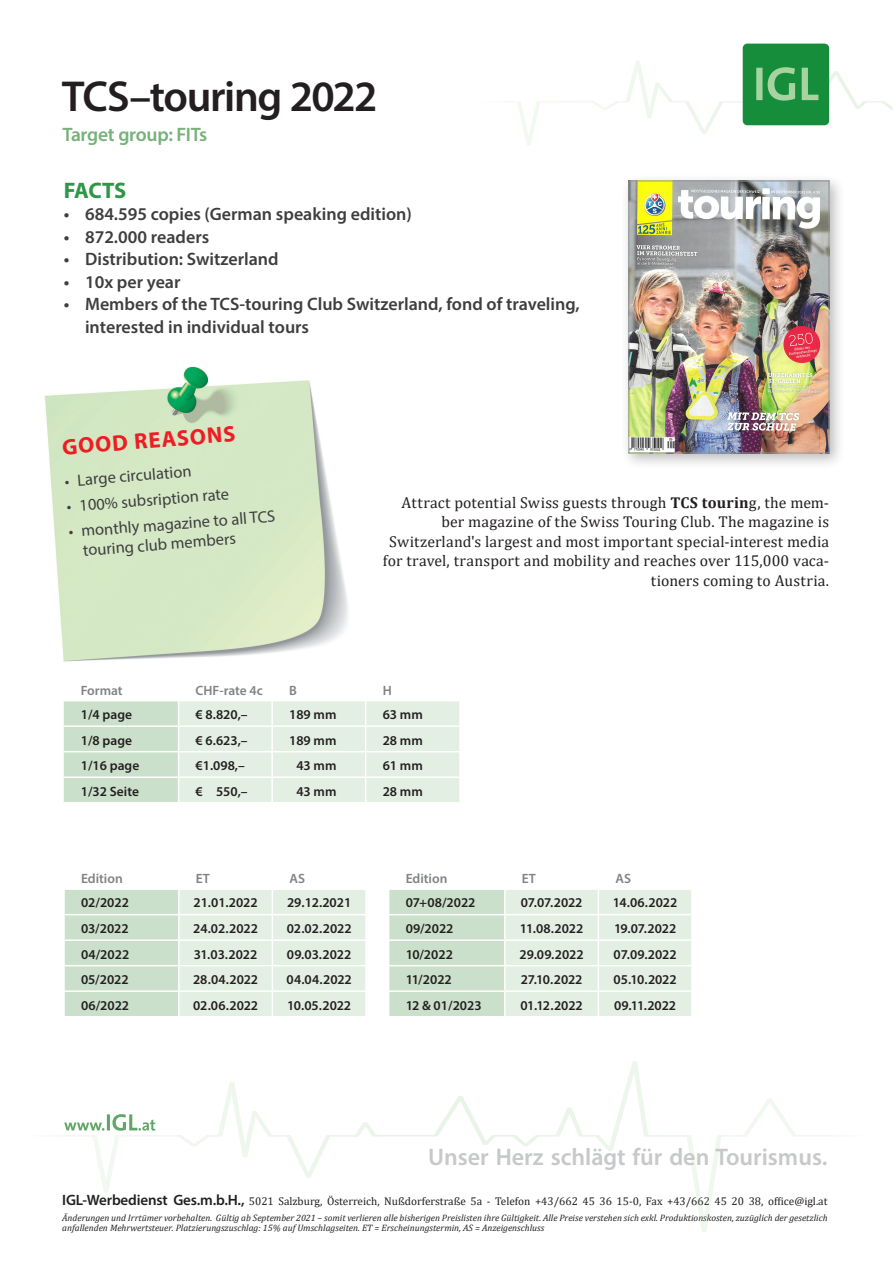
<style>
.page{position:relative;width:893px;height:1263px;background:#fff}
.page>*{position:absolute;margin:0;border:0;box-sizing:border-box;transform-origin:0 0}
.Head_schwarz{font:600 43.5px "Myriad Pro";letter-spacing:-.03em;color:#231f20}
.t1{font:600 24px "Myriad Pro";color:#c7c8ca}
.t2{font:700 22.5px "Myriad Pro";color:#ee1d23}
.Facts{font:700 22.5px "Myriad Pro";letter-spacing:-.015em;color:#2e9647}
.Subhead_grün{font:600 19.5px "Myriad Pro";letter-spacing:-.015em;color:#77b17a}
.t3{font:600 18px/22.5px "Myriad Pro";color:#3e3e3f}
.t4{font:16.5px/19.2px "Myriad Pro";color:#3e3e3f}
.Fließ{font:15.75px/19.5px "Cambria";letter-spacing:.01em;color:#231f20;text-align:right}
.t5{font:600 13.5px "Myriad Pro";color:#231f20}
.t6{font:600 13.5px "Myriad Pro";color:#808285}
.t7{font:11.25px "Cambria";color:#231f20}
.t8{font:italic 9.3px/10.5px "Cambria";color:#231f20}
.s1{font-weight:700}
.s2{font-family:"Myriad Pro";font-weight:600;font-size:15px}
</style>
<div class="page">
<svg style="left:57px;top:1061px;width:779px;height:171px"></svg>
<div style="left:743px;top:44px;width:86px;height:81px;background:#168d3b;border-radius:5px"></div>
<svg style="left:510px;top:60px;width:383px;height:85px"></svg>
<img style="left:44px;top:366px;width:304px;height:296px">
<div style="left:621px;top:173px;width:224px;height:296px;background:#231f20;opacity:.3"></div>
<img style="left:631px;top:183px;width:196px;height:268px">
<div style="left:629px;top:181px;width:200px;height:272px;border:1px solid #939598"></div>
<svg style="left:64px;top:701px;width:395px;height:101px;background:#deebde"></svg>
<svg style="left:64px;top:890px;width:627px;height:126px;background:#dfecdf"></svg>
<hr style="left:365px;top:992px;width:2px;height:24px;background:#fff">
<p class="Head_schwarz" style="left:62px;top:69px;width:317px">TCS–touring 2022</p>
<p class="Subhead_grün" style="left:62px;top:122px;width:147px">Target group: FITs</p>
<p class="Facts" style="left:64px;top:175px;width:64px">FACTS</p>
<p class="t3" style="left:64px;top:202px;width:350px">• 684.595 copies (German speaking edition)</p>
<p class="t3" style="left:64px;top:225px;width:147px">• 872.000 readers</p>
<p class="t3" style="left:64px;top:247px;width:216px">• Distribution: Switzerland</p>
<p class="t3" style="left:64px;top:270px;width:118px">• 10x per year</p>
<p class="t3" style="left:85px;top:292px;width:496px;text-indent:-21px">• Members of the TCS-touring Club Switzerland, fond of traveling, interested in individual tours</p>
<p class="t2" style="left:61px;top:433px;width:175px;rotate:-5deg">GOOD REASONS</p>
<p class="t4" style="left:64px;top:472px;width:129px;rotate:-5deg">• Large circulation</p>
<p class="t4" style="left:66px;top:497px;width:164px;rotate:-5deg">• 100% subsription rate</p>
<p class="t4" style="left:80px;top:522px;width:196px;text-indent:-13px;rotate:-5deg">• monthly magazine to all TCS touring club members</p>
<p class="Fließ" style="left:383px;top:492px;width:448px">Attract potential Swiss guests through <span class="s1">TCS tourin</span>g, the mem&shy;ber magazine of the Swiss Touring Club. The magazine is Switzerland's largest and most important special-interest media for travel, transport and mobility and reaches over 115,000 vaca&shy;tioners coming to Austria.</p>
<p class="t6" style="left:81px;top:682px;width:43px">Format</p>
<p class="t6" style="left:196px;top:682px;width:69px">CHF-rate 4c</p>
<p class="t6" style="left:289px;top:682px;width:9px">B</p>
<p class="t6" style="left:383px;top:682px;width:11px">H</p>
<p class="t5" style="left:81px;top:706px;width:53px">1/4 page</p>
<p class="t5" style="left:196px;top:706px;width:54px">€ 8.820,–</p>
<p class="t5" style="left:289px;top:706px;width:49px">189 mm</p>
<p class="t5" style="left:383px;top:706px;width:42px">63 mm</p>
<p class="t5" style="left:81px;top:731px;width:53px">1/8 page</p>
<p class="t5" style="left:196px;top:731px;width:54px">€ 6.623,–</p>
<p class="t5" style="left:289px;top:731px;width:49px">189 mm</p>
<p class="t5" style="left:383px;top:731px;width:42px">28 mm</p>
<p class="t5" style="left:81px;top:757px;width:60px">1/16 page</p>
<p class="t5" style="left:196px;top:757px;width:51px">€1.098,–</p>
<p class="t5" style="left:296px;top:757px;width:42px">43 mm</p>
<p class="t5" style="left:383px;top:757px;width:42px">61 mm</p>
<p class="t5" style="left:81px;top:782px;width:60px">1/32 Seite</p>
<p class="t5" style="left:196px;top:782px;width:54px">€ 550,–</p>
<p class="t5" style="left:296px;top:782px;width:42px">43 mm</p>
<p class="t5" style="left:383px;top:782px;width:42px">28 mm</p>
<p class="t6" style="left:81px;top:870px;width:43px">Edition</p>
<p class="t6" style="left:196px;top:870px;width:16px">ET</p>
<p class="t6" style="left:289px;top:870px;width:17px">AS</p>
<p class="t5" style="left:81px;top:894px;width:49px">02/2022</p>
<p class="t5" style="left:193px;top:894px;width:66px">21.01.2022</p>
<p class="t5" style="left:287px;top:894px;width:66px">29.12.2021</p>
<p class="t5" style="left:81px;top:920px;width:49px">03/2022</p>
<p class="t5" style="left:193px;top:920px;width:66px">24.02.2022</p>
<p class="t5" style="left:287px;top:920px;width:66px">02.02.2022</p>
<p class="t5" style="left:81px;top:945px;width:50px">04/2022</p>
<p class="t5" style="left:194px;top:945px;width:65px">31.03.2022</p>
<p class="t5" style="left:287px;top:945px;width:66px">09.03.2022</p>
<p class="t5" style="left:81px;top:971px;width:49px">05/2022</p>
<p class="t5" style="left:193px;top:971px;width:67px">28.04.2022</p>
<p class="t5" style="left:287px;top:971px;width:67px">04.04.2022</p>
<p class="t5" style="left:81px;top:996px;width:50px">06/2022</p>
<p class="t5" style="left:193px;top:996px;width:67px">02.06.2022</p>
<p class="t5" style="left:287px;top:996px;width:66px">10.05.2022</p>
<p class="t6" style="left:406px;top:870px;width:43px">Edition</p>
<p class="t6" style="left:522px;top:870px;width:16px">ET</p>
<p class="t6" style="left:615px;top:870px;width:17px">AS</p>
<p class="t5" style="left:406px;top:894px;width:71px">07+08/2022</p>
<p class="t5" style="left:521px;top:894px;width:63px">07.07.2022</p>
<p class="t5" style="left:613px;top:894px;width:66px">14.06.2022</p>
<p class="t5" style="left:406px;top:920px;width:49px">09/2022</p>
<p class="t5" style="left:520px;top:920px;width:65px">11.08.2022</p>
<p class="t5" style="left:614px;top:920px;width:64px">19.07.2022</p>
<p class="t5" style="left:406px;top:945px;width:49px">10/2022</p>
<p class="t5" style="left:520px;top:945px;width:66px">29.09.2022</p>
<p class="t5" style="left:614px;top:945px;width:65px">07.09.2022</p>
<p class="t5" style="left:406px;top:971px;width:48px">11/2022</p>
<p class="t5" style="left:521px;top:971px;width:63px">27.10.2022</p>
<p class="t5" style="left:614px;top:971px;width:65px">05.10.2022</p>
<p class="t5" style="left:406px;top:996px;width:77px">12 &amp; 01/2023</p>
<p class="t5" style="left:520px;top:996px;width:64px">01.12.2022</p>
<p class="t5" style="left:614px;top:996px;width:63px">09.11.2022</p>
<h2 class="t1" style="left:428px;top:1141px;width:401px">Unser Herz schlägt für den Tourismus.</h2>
<p class="t7" style="left:62px;top:1195px;width:767px"><span class="s2">IGL-Werbedienst Ges.m.b.H.,</span> 5021 Salzburg, Österreich, Nußdorferstraße 5a - Telefon +43/662 45 36 15-0, Fax +43/662 45 20 38, office@igl.at</p>
<p class="t8" style="left:62px;top:1212px;width:767px">Änderungen und Irrtümer vorbehalten. Gültig ab September 2021 – somit verlieren alle bisherigen Preislisten ihre Gültigkeit. Alle Preise verstehen sich exkl. Produktionskosten, zuzüglich der gesetzlich anfallenden Mehrwertsteuer. Platzierungszuschlag: 15% auf Umschlagseiten. ET = Erscheinungstermin, AS = Anzeigenschluss</p>
</div>
